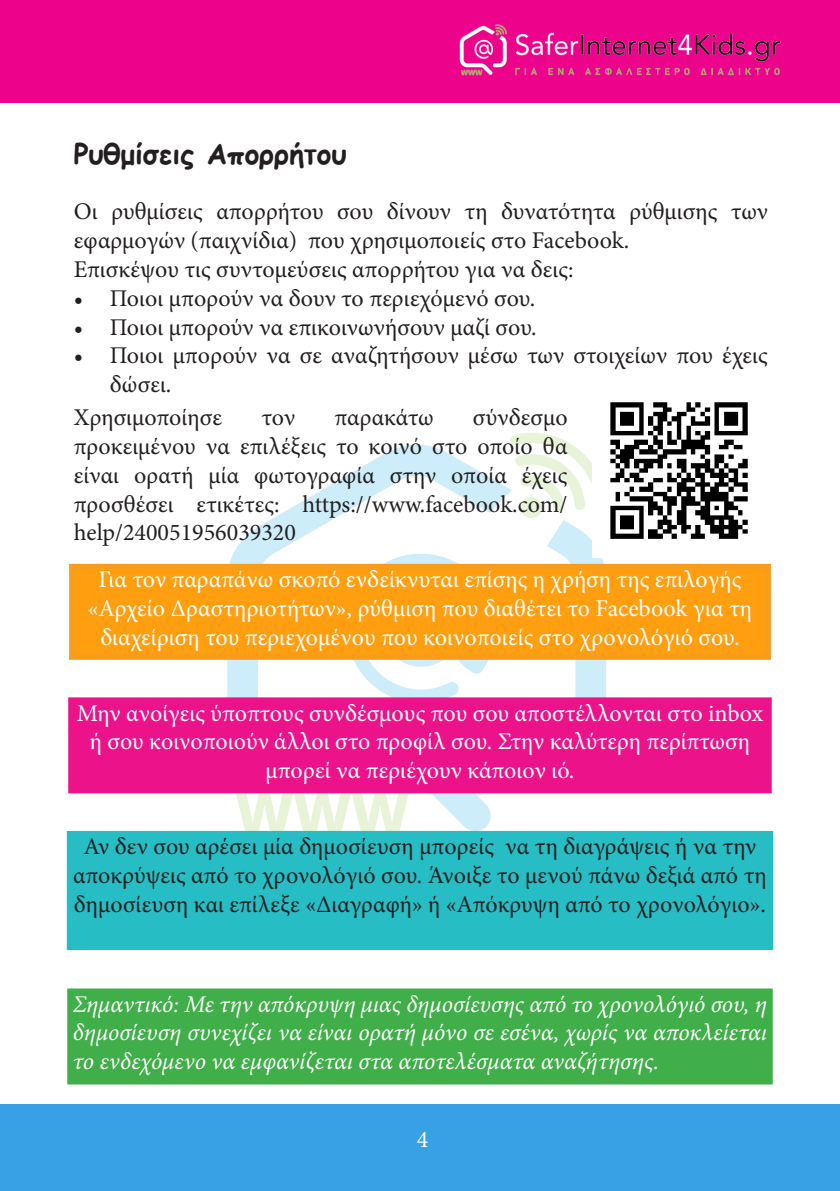
<style>
.page{position:relative;width:840px;height:1191px;background:#fff}
.page>*{position:absolute;margin:0;border:0;box-sizing:border-box;transform-origin:0 0}
.Paragraph_Style_1{font:700 28px "Comic Sans MS";color:#231f20}
.t1{font:24px/28.8px "Minion Pro";color:#231f20}
.t2{font:24px/28.8px "Minion Pro";color:#fff;text-align:center}
.t3{font:italic 24px/28.8px "Minion Pro";color:#fff;text-align:justify}
</style>
<div class="page">
<div style="left:0;top:0;width:839px;height:102px;background:#ed028c"></div>
<img style="left:459px;top:24px;width:322px;height:52px">
<hr style="left:839px;top:1104px;width:1px;height:87px;background:#38a1e6">
<div style="left:0;top:1105px;width:839px;height:86px;background:#38a1e6"></div>
<img style="left:74px;top:433px;width:695px;height:398px">
<div style="left:72px;top:566px;width:695px;height:91px;background:#ff9e0f"></div>
<div style="left:69px;top:564px;width:701px;height:96px;border:6px solid #f89c1c"></div>
<div style="left:71px;top:700px;width:697px;height:90px;background:#eb128a"></div>
<div style="left:68px;top:697px;width:703px;height:96px;border:6px solid #eb128a"></div>
<div style="left:70px;top:833px;width:699px;height:114px;background:#26bdc4"></div>
<div style="left:67px;top:831px;width:705px;height:119px;border:6px solid #26bdc4"></div>
<div style="left:70px;top:991px;width:699px;height:90px;background:#40ae49"></div>
<div style="left:67px;top:988px;width:705px;height:96px;border:6px solid #40ae49"></div>
<img style="left:592px;top:402px;width:173px;height:156px">
<p class="Paragraph_Style_1" style="left:74px;top:133px;width:274px">Ρυθμίσεις Απορρήτου</p>
<p class="t1" style="left:74px;top:197px;width:695px">Οι ρυθμίσεις απορρήτου σου δίνουν τη δυνατότητα ρύθμισης των εφαρμογών (παιχνίδια) που χρησιμοποιείς στο Facebook.</p>
<p class="t1" style="left:74px;top:255px;width:501px">Επισκέψου τις συντομεύσεις απορρήτου για να δεις:</p>
<p class="t1" style="left:74px;top:284px;width:462px">• Ποιοι μπορούν να δουν το περιεχόμενό σου.</p>
<p class="t1" style="left:74px;top:312px;width:464px">• Ποιοι μπορούν να επικοινωνήσουν μαζί σου.</p>
<p class="t1" style="left:110px;top:341px;width:659px;text-indent:-36px">• Ποιοι μπορούν να σε αναζητήσουν μέσω των στοιχείων που έχεις δώσει.</p>
<p class="t1" style="left:74px;top:403px;width:495px;text-align:justify;text-indent:399px">σύνδεσμο προκειμένου να επιλέξεις το κοινό στο οποίο θα είναι ορατή μία φωτογραφία στην οποία έχεις προσθέσει ετικέτες: https://www.facebook.com/ help/240051956039320</p>
<p class="t1" style="left:74px;top:403px;width:150px">Χρησιμοποίησε</p>
<p class="t1" style="left:261px;top:403px;width:35px">τον</p>
<p class="t1" style="left:334px;top:403px;width:101px">παρακάτω</p>
<p class="t2" style="left:88px;top:565px;width:665px">Για τον παραπάνω σκοπό ενδείκνυται επίσης η χρήση της επιλογής «Αρχείο Δραστηριοτήτων», ρύθμιση που διαθέτει το Facebook για τη διαχείριση του περιεχομένου που κοινοποιείς στο χρονολόγιό σου.</p>
<p class="t2" style="left:77px;top:698px;width:687px">Μην ανοίγεις ύποπτους συνδέσμους που σου αποστέλλονται στο inbox ή σου κοινοποιούν άλλοι στο προφίλ σου. Στην καλύτερη περίπτωση μπορεί να περιέχουν κάποιον ιό.</p>
<p class="t1" style="left:73px;top:832px;width:694px;text-align:center">Αν δεν σου αρέσει μία δημοσίευση μπορείς να τη διαγράψεις ή να την αποκρύψεις από το χρονολόγιό σου. Άνοιξε το μενού πάνω δεξιά από τη δημοσίευση και επίλεξε «Διαγραφή» ή «Απόκρυψη από το χρονολόγιο».</p>
<p class="t3" style="left:73px;top:989px;width:695px">Σημαντικό: Με την απόκρυψη μιας δημοσίευσης από το χρονολόγιό σου, η δημοσίευση συνεχίζει να είναι ορατή μόνο σε εσένα, χωρίς να αποκλείεται το ενδεχόμενο να εμφανίζεται στα αποτελέσματα αναζήτησης.</p>
<p class="t2" style="left:416px;top:1125px;width:13px">4</p>
</div>
